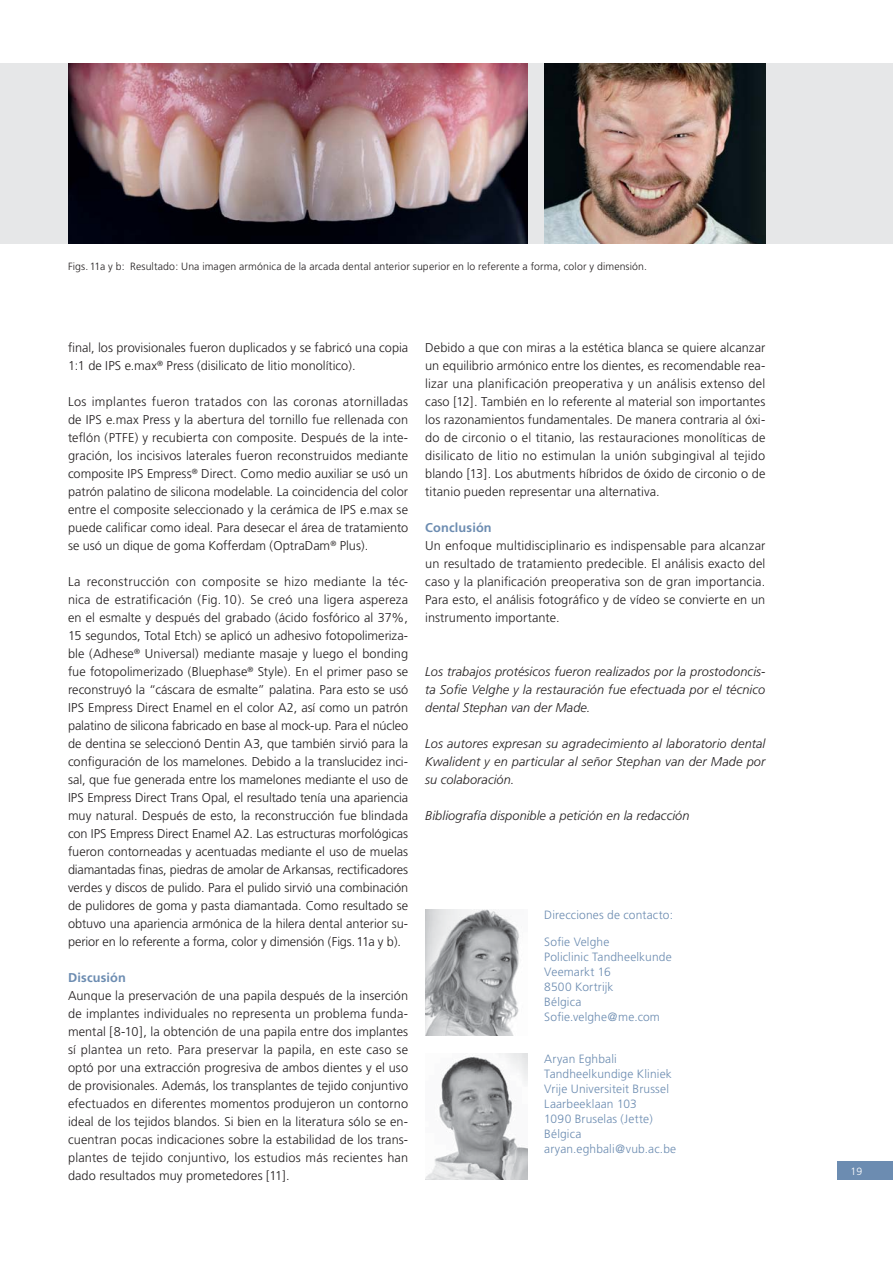
<style>
.page{position:relative;width:893px;height:1263px;background:#fff}
.page>*{position:absolute;margin:0;border:0;box-sizing:border-box;transform-origin:0 0}
.t1{font:300 12.75px/18px "Frutiger";color:#231f20;text-align:justify}
.t2{font:italic 300 12.75px/18px "Frutiger";letter-spacing:.005em;color:#231f20;text-align:justify}
.t3{font:700 12.75px "Frutiger";letter-spacing:.01em;color:#6c8cb1}
.t4{font:300 12px/15px "Frutiger";letter-spacing:.01em;color:#6c8cb1}
.t5{font:300 10.5px "Frutiger";letter-spacing:.01em;color:#231f20}
.t6{font:300 10.5px "Frutiger";color:#fff}
</style>
<div class="page">
<img style="left:425px;top:1054px;width:102px;height:126px">
<img style="left:425px;top:910px;width:94px;height:126px">
<div style="left:0;top:64px;width:893px;height:180px;background:#e6e7e8"></div>
<img style="left:544px;top:64px;width:221px;height:180px">
<img style="left:68px;top:64px;width:459px;height:180px">
<div style="left:838px;top:1162px;width:55px;height:18px;background:#6c8cb1"></div>
<p class="t5" style="left:68px;top:262px;width:580px">Figs. 11a y b: Resultado: Una imagen armónica de la arcada dental anterior superior en lo referente a forma, color y dimensión.</p>
<p class="t1" style="left:68px;top:339px;width:342px">final, los provisionales fueron duplicados y se fabricó una copia<br>1:1 de IPS e.max<sup>®</sup> Press (disilicato de litio monolítico).</p>
<p class="t1" style="left:68px;top:393px;width:342px">Los implantes fueron tratados con las coronas atornilladas de IPS e.max Press y la abertura del tornillo fue rellenada con teflón (PTFE) y recubierta con composite. Después de la inte&shy;gración, los incisivos laterales fueron reconstruidos mediante composite IPS Empress<sup>®</sup> Direct. Como medio auxiliar se usó un patrón palatino de silicona modelable. La coincidencia del color entre el composite seleccionado y la cerámica de IPS e.max se puede calificar como ideal. Para desecar el área de tratamiento se usó un dique de goma Kofferdam (OptraDam<sup>®</sup> Plus).</p>
<p class="t1" style="left:68px;top:573px;width:342px">La reconstrucción con composite se hizo mediante la téc&shy;nica de estratificación (Fig. 10). Se creó una ligera aspereza en el esmalte y después del grabado (ácido fosfórico al 37%, 15 segundos, Total Etch) se aplicó un adhesivo fotopolimeriza&shy;ble ( Adhese<sup>®</sup> Universal) mediante masaje y luego el bonding fue fotopolimerizado (Bluephase<sup>®</sup> Style). En el primer paso se reconstruyó la “cáscara de esmalte” palatina. Para esto se usó IPS Empress Direct Enamel en el color A2, así como un patrón palatino de silicona fabricado en base al mock-up. Para el núcleo de dentina se seleccionó Dentin A3, que también sirvió para la configuración de los mamelones. Debido a la translucidez inci&shy;sal, que fue generada entre los mamelones mediante el uso de IPS Empress Direct Trans Opal, el resultado tenía una apariencia muy natural. Después de esto, la reconstrucción fue blindada con IPS Empress Direct Enamel A2. Las estructuras morfológicas fueron contorneadas y acentuadas mediante el uso de muelas diamantadas finas, piedras de amolar de Arkansas, rectificadores verdes y discos de pulido. Para el pulido sirvió una combinación de pulidores de goma y pasta diamantada. Como resultado se obtuvo una apariencia armónica de la hilera dental anterior su&shy;perior en lo referente a forma, color y dimensión (Figs. 11a y b).</p>
<p class="t3" style="left:68px;top:972px;width:59px">Discusión</p>
<p class="t1" style="left:68px;top:987px;width:342px">Aunque la preservación de una papila después de la inserción de implantes individuales no representa un problema funda&shy;mental [8-10], la obtención de una papila entre dos implantes sí plantea un reto. Para preservar la papila, en este caso se optó por una extracción progresiva de ambos dientes y el uso de provisionales. Además, los transplantes de tejido conjuntivo efectuados en diferentes momentos produjeron un contorno ideal de los tejidos blandos. Si bien en la literatura sólo se en&shy;cuentran pocas indicaciones sobre la estabilidad de los trans&shy;plantes de tejido conjuntivo, los estudios más recientes han dado resultados muy prometedores [11].</p>
<p class="t1" style="left:425px;top:339px;width:342px">Debido a que con miras a la estética blanca se quiere alcanzar un equilibrio armónico entre los dientes, es recomendable rea&shy;lizar una planificación preoperativa y un análisis extenso del caso [12]. También en lo referente al material son importantes los razonamientos fundamentales. De manera contraria al óxi&shy;do de circonio o el titanio, las restauraciones monolíticas de disilicato de litio no estimulan la unión subgingival al tejido blando [13]. Los abutments híbridos de óxido de circonio o de titanio pueden representar una alternativa.</p>
<p class="t3" style="left:425px;top:522px;width:68px">Conclusión</p>
<p class="t1" style="left:425px;top:537px;width:342px">Un enfoque multidisciplinario es indispensable para alcanzar un resultado de tratamiento predecible. El análisis exacto del caso y la planificación preoperativa son de gran importancia.<br>Para esto, el análisis fotográfico y de vídeo se convierte en un instrumento importante.</p>
<p class="t2" style="left:425px;top:663px;width:342px">Los trabajos protésicos fueron realizados por la prostodoncis&shy;ta Sofie Velghe y la restauración fue efectuada por el técnico dental Stephan van der Made.</p>
<p class="t2" style="left:425px;top:735px;width:342px">Los autores expresan su agradecimiento al laboratorio dental Kwalident y en particular al señor Stephan van der Made por su colaboración.</p>
<p class="t2" style="left:425px;top:807px;width:266px">Bibliografía disponible a petición en la redacción</p>
<p class="t4" style="left:544px;top:908px;width:130px">Direcciones de contacto:</p>
<p class="t4" style="left:544px;top:935px;width:129px">Sofie Velghe<br>Policlinic Tandheelkunde<br>Veemarkt 16<br>8500 Kortrijk<br>Bélgica<br>Sofie.velghe@me.com</p>
<p class="t4" style="left:544px;top:1052px;width:133px">Aryan Eghbali<br>Tandheelkundige Kliniek<br>Vrije Universiteit Brussel<br>Laarbeeklaan 103<br>1090 Bruselas (Jette)<br>Bélgica aryan.eghbali@vub.ac.be</p>
<p class="t6" style="left:850px;top:1167px;width:13px">19</p>
</div>
